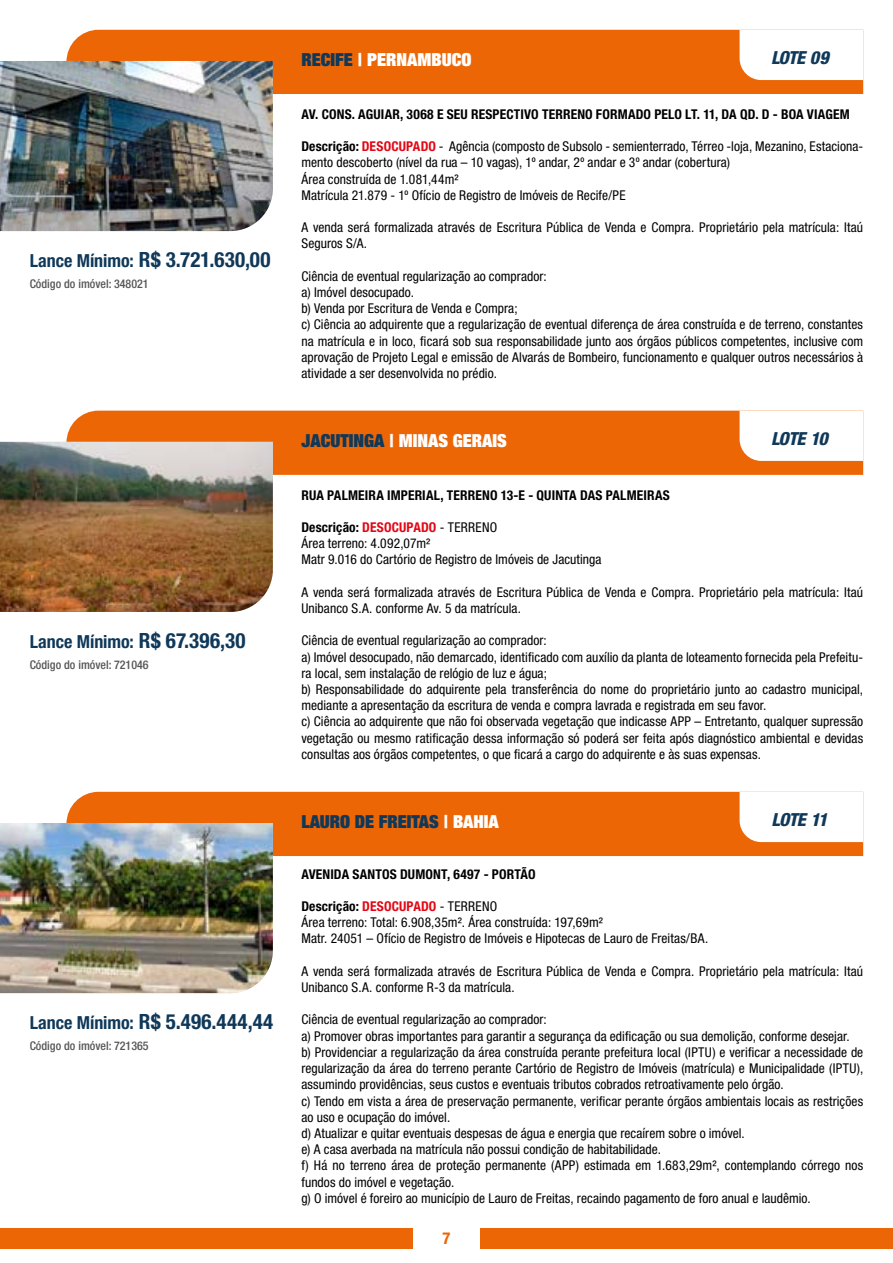
<style>
.page{position:relative;width:893px;height:1263px;background:#fff}
.page>*{position:absolute;margin:0;border:0;box-sizing:border-box;transform-origin:0 0}
.t1{font:700 condensed 21px "Helvetica Neue LT Std";letter-spacing:.015em;color:#0f3859}
.t2{font:900 condensed 18px "Helvetica Neue LT Std";color:#fff}
.t3{font:700 condensed 18px "Helvetica Neue LT Std";letter-spacing:-.005em;color:#0f3859}
.t4{font:900 condensed 18px "Helvetica Neue LT Std";color:#0f3859}
.t5{font:italic 800 condensed 18px "Helvetica Neue LT Std";letter-spacing:-.035em;color:#0f3859}
.t6{font:700 condensed 16.5px "Helvetica Neue LT Std";color:#ec6606}
.t7{font:condensed 13.5px/16.2px "Helvetica Neue LT Std";letter-spacing:.005em;color:#000}
.t8{font:700 condensed 13.5px "Helvetica Neue LT Std";letter-spacing:.01em;color:#000}
.t9{font:500 condensed 12px "Helvetica Neue LT Std";color:#565656}
.s1{font-size:18px}
.s2{font-size:21px}
.s3{color:#0f3859}
.s4{font-weight:700}
.s5{font-weight:700;color:#e30715}
.s6{color:#fff}
</style>
<div class="page">
<div style="left:480px;top:1228px;width:413px;height:21px;background:#ec6606"></div>
<div style="left:0;top:1228px;width:412px;height:21px;background:#ec6606"></div>
<div style="left:66px;top:30px;width:797px;height:64px;background:#ec6606"></div>
<div style="left:66px;top:411px;width:797px;height:64px;background:#ec6606"></div>
<div style="left:66px;top:792px;width:797px;height:64px;background:#ec6606"></div>
<img style="left:0;top:61px;width:273px;height:170px">
<img style="left:0;top:442px;width:273px;height:170px">
<img style="left:0;top:823px;width:273px;height:170px">
<svg style="left:740px;top:30px;width:123px;height:50px"></svg>
<svg style="left:740px;top:411px;width:123px;height:50px"></svg>
<svg style="left:740px;top:792px;width:123px;height:50px"></svg>
<h1 class="t1" style="left:30px;top:247px;width:242px"><span class="s1">Lance Mínimo:</span> R$ 3.721.630,00</h1>
<p class="t9" style="left:30px;top:277px;width:120px">Código do imóvel: 348021</p>
<h2 class="t3" style="left:30px;top:631px;width:217px">Lance Mínimo: <span class="s2">R$ 67.396,30</span></h2>
<p class="t9" style="left:30px;top:658px;width:120px">Código do imóvel: 721046</p>
<h1 class="t1" style="left:30px;top:1009px;width:245px"><span class="s1">Lance Mínimo:</span> R$ 5.496.444,44</h1>
<p class="t9" style="left:30px;top:1039px;width:120px">Código do imóvel: 721365</p>
<h2 class="t2" style="left:301px;top:48px;width:172px"><span class="s3">RECIFE</span> | PERNAMBUCO</h2>
<h2 class="t5" style="left:771px;top:47px;width:59px">LOTE 09</h2>
<p class="t8" style="left:301px;top:106px;width:550px">AV. CONS. AGUIAR, 3068 E SEU RESPECTIVO TERRENO FORMADO PELO LT. 11, DA QD. D - BOA VIAGEM</p>
<p class="t7" style="left:301px;top:138px;width:563px"><span class="s4">Descrição:</span> <span class="s5">DESOCUPADO</span> - Agência (composto de Subsolo - semienterrado, Térreo -loja, Mezanino, Estaciona&shy;mento descoberto (nível da rua – 10 vagas), 1º andar, 2º andar e 3º andar (cobertura)<br>Área construída de 1.081,44m²<br>Matrícula 21.879 - 1º Ofício de Registro de Imóveis de Recife/PE</p>
<p class="t7" style="left:301px;top:219px;width:563px">A venda será formalizada através de Escritura Pública de Venda e Compra. Proprietário pela matrícula: Itaú<br>Seguros S/A.</p>
<p class="t7" style="left:301px;top:268px;width:563px">Ciência de eventual regularização ao comprador:<br>a) Imóvel desocupado.<br>b) Venda por Escritura de Venda e Compra;<br>c) Ciência ao adquirente que a regularização de eventual diferença de área construída e de terreno, constantes na matrícula e in loco, ficará sob sua responsabilidade junto aos órgãos públicos competentes, inclusive com aprovação de Projeto Legal e emissão de Alvarás de Bombeiro, funcionamento e qualquer outros necessários à atividade a ser desenvolvida no prédio.</p>
<h2 class="t2" style="left:301px;top:429px;width:207px"><span class="s3">JACUTINGA</span> | MINAS GERAIS</h2>
<h2 class="t5" style="left:771px;top:428px;width:58px">LOTE 10</h2>
<p class="t8" style="left:301px;top:487px;width:370px">RUA PALMEIRA IMPERIAL, TERRENO 13-E - QUINTA DAS PALMEIRAS</p>
<p class="t7" style="left:301px;top:519px;width:302px"><span class="s4">Descrição:</span> <span class="s5">DESOCUPADO</span> - TERRENO<br>Área terreno: 4.092,07m²<br>Matr 9.016 do Cartório de Registro de Imóveis de Jacutinga</p>
<p class="t7" style="left:301px;top:584px;width:563px">A venda será formalizada através de Escritura Pública de Venda e Compra. Proprietário pela matrícula: Itaú<br>Unibanco S.A. conforme Av. 5 da matrícula.</p>
<p class="t7" style="left:301px;top:632px;width:563px">Ciência de eventual regularização ao comprador:<br>a) Imóvel desocupado, não demarcado, identificado com auxílio da planta de loteamento fornecida pela Prefeitu&shy;ra local, sem instalação de relógio de luz e água;<br>b) Responsabilidade do adquirente pela transferência do nome do proprietário junto ao cadastro municipal, mediante a apresentação da escritura de venda e compra lavrada e registrada em seu favor.<br>c) Ciência ao adquirente que não foi observada vegetação que indicasse APP – Entretanto, qualquer supressão vegetação ou mesmo ratificação dessa informação só poderá ser feita após diagnóstico ambiental e devidas consultas aos órgãos competentes, o que ficará a cargo do adquirente e às suas expensas.</p>
<h2 class="t4" style="left:301px;top:810px;width:199px">LAURO DE FREITAS <span class="s6">| BAHIA</span></h2>
<h2 class="t5" style="left:772px;top:809px;width:57px">LOTE 11</h2>
<p class="t8" style="left:301px;top:866px;width:236px">AVENIDA SANTOS DUMONT, 6497 - PORTÃO</p>
<p class="t7" style="left:301px;top:898px;width:408px"><span class="s4">Descrição:</span> <span class="s5">DESOCUPADO</span> - TERRENO<br>Área terreno: Total: 6.908,35m². Área construída: 197,69m²<br>Matr. 24051 – Ofício de Registro de Imóveis e Hipotecas de Lauro de Freitas/BA.</p>
<p class="t7" style="left:301px;top:963px;width:563px">A venda será formalizada através de Escritura Pública de Venda e Compra. Proprietário pela matrícula: Itaú<br>Unibanco S.A. conforme R-3 da matrícula.</p>
<p class="t7" style="left:301px;top:1011px;width:563px">Ciência de eventual regularização ao comprador:<br>a) Promover obras importantes para garantir a segurança da edificação ou sua demolição, conforme desejar.<br>b) Providenciar a regularização da área construída perante prefeitura local (IPTU) e verificar a necessidade de regularização da área do terreno perante Cartório de Registro de Imóveis (matrícula) e Municipalidade (IPTU), assumindo providências, seus custos e eventuais tributos cobrados retroativamente pelo órgão.<br>c) Tendo em vista a área de preservação permanente, verificar perante órgãos ambientais locais as restrições ao uso e ocupação do imóvel.<br>d) Atualizar e quitar eventuais despesas de água e energia que recaírem sobre o imóvel.<br>e) A casa averbada na matrícula não possui condição de habitabilidade.<br>f) Há no terreno área de proteção permanente (APP) estimada em 1.683,29m², contemplando córrego nos fundos do imóvel e vegetação.<br>g) O imóvel é foreiro ao município de Lauro de Freitas, recaindo pagamento de foro anual e laudêmio.</p>
<p class="t6" style="left:442px;top:1228px;width:9px">7</p>
</div>
